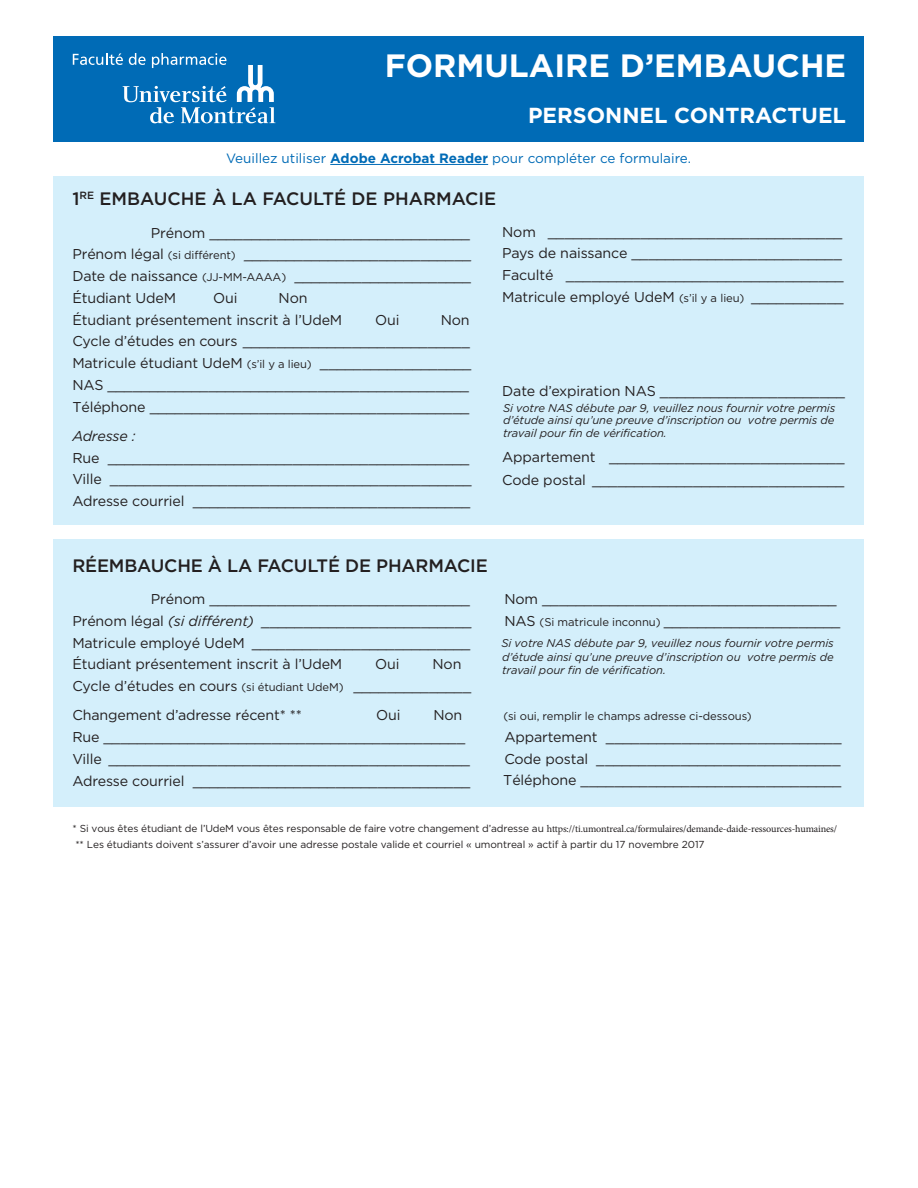
<style>
.page{position:relative;width:918px;height:1188px;background:#fff}
.page>*{position:absolute;margin:0;border:0;box-sizing:border-box;transform-origin:0 0}
.t1{font:700 32.25px "Gotham";color:#fff}
.t2{font:700 21.75px "Gotham";color:#fff}
.t3{font:500 18px "Gotham";letter-spacing:-.01em;color:#231f20}
.t4{font:14.25px/21.8px "Gotham";letter-spacing:-.01em;color:#231f20}
.t5{font:italic 14.25px "Gotham";letter-spacing:-.01em;color:#231f20}
.t6{font:13.5px "Gotham";color:#006bb6}
.t7{font:italic 11.25px/12.6px "Gotham";letter-spacing:-.01em;color:#231f20;text-align:justify}
.t8{font:11.25px "Gotham";letter-spacing:-.01em;color:#231f20}
.t9{font:10.2px/16px "Gotham";letter-spacing:-.01em;color:#231f20}
.s1{font-weight:700}
.s2{font-size:11.25px}
.s3{font-style:italic}
.s4{font-family:"Minion Pro"}
</style>
<div class="page">
<div style="left:53px;top:539px;width:811px;height:267px;background:#d4effb"></div>
<div style="left:54px;top:176px;width:810px;height:349px;background:#d4effb"></div>
<div style="left:54px;top:37px;width:810px;height:105px;background:#006bb6"></div>
<svg style="left:73px;top:53px;width:202px;height:70px"></svg>
<hr style="left:330px;top:164px;width:158px;height:1px;background:#006bb6">
<p class="t1" style="left:385px;top:47px;width:463px">FORMULAIRE D’EMBAUCHE</p>
<p class="t2" style="left:528px;top:103px;width:320px">PERSONNEL CONTRACTUEL</p>
<p class="t6" style="left:226px;top:150px;width:466px">Veuillez utiliser <span class="s1">Adobe Acrobat Reader</span> pour compléter ce formulaire.</p>
<p class="t3" style="left:72px;top:189px;width:425px">1<sup>RE</sup> EMBAUCHE À LA FACULTÉ DE PHARMACIE</p>
<p class="t4" style="left:151px;top:221px;width:321px">Prénom _______________________________</p>
<p class="t4" style="left:72px;top:243px;width:402px">Prénom légal <span class="s2">(si différent)</span> <span class="s3">___________________________<br></span>Date de naissance <span class="s2">(JJ-MM-AAAA)</span> _____________________</p>
<p class="t4" style="left:72px;top:287px;width:105px">Étudiant UdeM</p>
<p class="t4" style="left:213px;top:287px;width:26px">Oui</p>
<p class="t4" style="left:279px;top:287px;width:30px">Non</p>
<p class="t4" style="left:72px;top:308px;width:271px">Étudiant présentement inscrit à l’UdeM</p>
<p class="t4" style="left:375px;top:308px;width:26px">Oui</p>
<p class="t4" style="left:441px;top:308px;width:30px">Non</p>
<p class="t4" style="left:72px;top:330px;width:399px">Cycle d’études en cours ___________________________</p>
<p class="t4" style="left:72px;top:352px;width:401px">Matricule étudiant UdeM <span class="s2">(s’il y a lieu)</span> __________________</p>
<p class="t4" style="left:72px;top:374px;width:398px">NAS ___________________________________________</p>
<p class="t4" style="left:72px;top:395px;width:398px">Téléphone ______________________________________</p>
<p class="t5" style="left:72px;top:428px;width:65px">Adresse :</p>
<p class="t4" style="left:72px;top:446px;width:399px">Rue ___________________________________________</p>
<p class="t4" style="left:72px;top:468px;width:401px">Ville ___________________________________________</p>
<p class="t4" style="left:72px;top:490px;width:399px">Adresse courriel _________________________________</p>
<p class="t4" style="left:502px;top:220px;width:343px">Nom ___________________________________ Pays de naissance _________________________ Faculté _________________________________ Matricule employé UdeM <span class="s2">(s’il y a lieu)</span> ___________</p>
<p class="t4" style="left:502px;top:379px;width:344px">Date d’expiration NAS ______________________</p>
<p class="t7" style="left:503px;top:401px;width:334px">Si votre NAS débute par 9, veuillez nous fournir votre permis d’étude ainsi qu’une preuve d’inscription ou votre permis de travail pour fin de vérification.</p>
<p class="t4" style="left:502px;top:445px;width:344px;line-height:23.2px">Appartement ____________________________<br>Code postal ______________________________</p>
<p class="t3" style="left:72px;top:555px;width:417px">RÉEMBAUCHE À LA FACULTÉ DE PHARMACIE</p>
<p class="t4" style="left:151px;top:588px;width:321px">Prénom _______________________________</p>
<p class="t4" style="left:72px;top:610px;width:402px">Prénom légal <span class="s3">(si différent) _________________________<br></span>Matricule employé UdeM __________________________</p>
<p class="t4" style="left:72px;top:653px;width:271px">Étudiant présentement inscrit à l’UdeM</p>
<p class="t4" style="left:375px;top:653px;width:26px">Oui</p>
<p class="t4" style="left:433px;top:653px;width:30px">Non</p>
<p class="t4" style="left:72px;top:675px;width:400px">Cycle d’études en cours <span class="s2">(si étudiant UdeM)</span> ______________</p>
<p class="t4" style="left:72px;top:704px;width:231px">Changement d’adresse récent* **</p>
<p class="t4" style="left:376px;top:704px;width:26px">Oui</p>
<p class="t4" style="left:433px;top:704px;width:30px">Non</p>
<p class="t4" style="left:72px;top:726px;width:394px">Rue ___________________________________________</p>
<p class="t4" style="left:72px;top:748px;width:399px">Ville ___________________________________________</p>
<p class="t4" style="left:72px;top:769px;width:399px">Adresse courriel _________________________________</p>
<p class="t9" style="left:72px;top:820px;width:766px">* Si vous êtes étudiant de l’UdeM vous êtes responsable de faire votre changement d’adresse au <span class="s4">https://ti.umontreal.ca/formulaires/demande-daide-ressources-humaines/ </span>** Les étudiants doivent s’assurer d’avoir une adresse postale valide et courriel « umontreal » actif à partir du 17 novembre 2017</p>
<p class="t4" style="left:504px;top:588px;width:338px">Nom ___________________________________<br>NAS <span class="s2">(Si matricule inconnu)</span> _____________________</p>
<p class="t7" style="left:501px;top:637px;width:334px;line-height:13.5px">Si votre NAS débute par 9, veuillez nous fournir votre permis d’étude ainsi qu’une preuve d’inscription ou votre permis de travail pour fin de vérification.</p>
<p class="t8" style="left:504px;top:710px;width:250px">(si oui, remplir le champs adresse ci-dessous)</p>
<p class="t4" style="left:503px;top:726px;width:340px;text-align:justify">Appartement ____________________________ Code postal _____________________________ Téléphone _______________________________</p>
</div>
